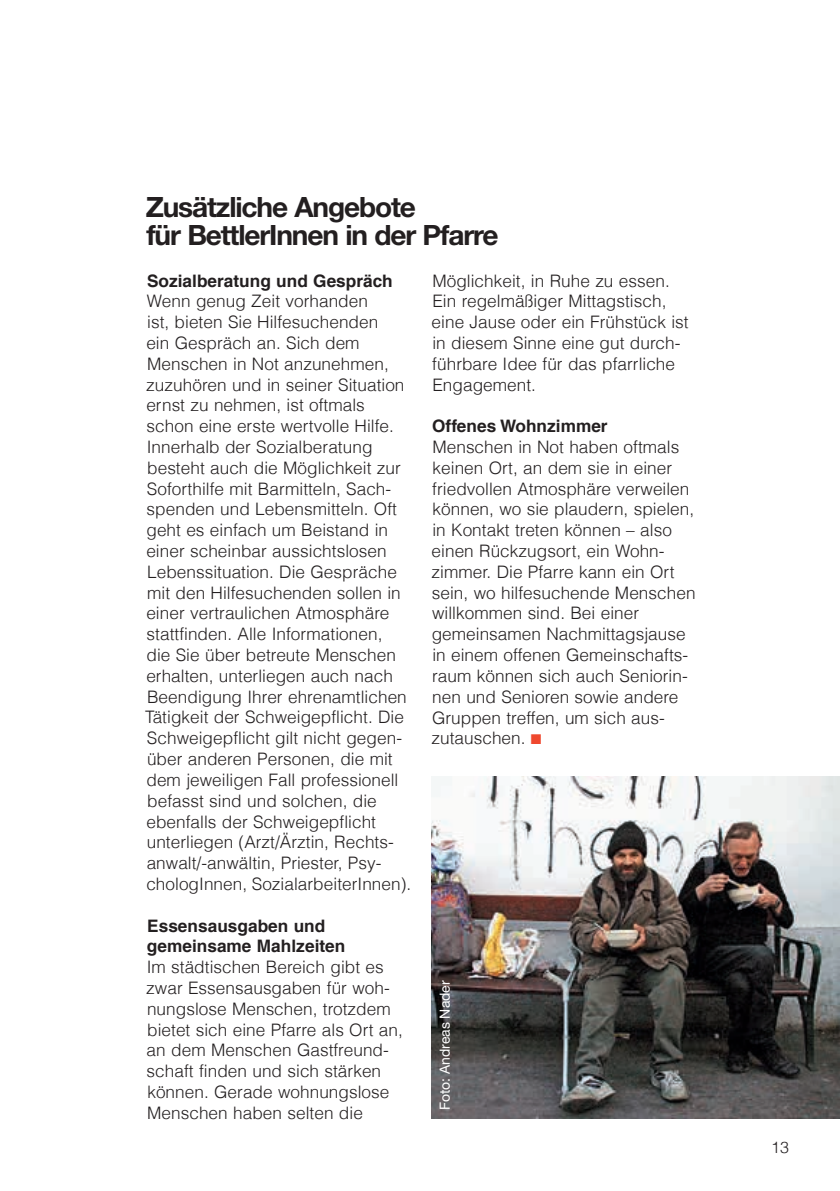
<style>
.page{position:relative;width:840px;height:1191px;background:#fff}
.page>*{position:absolute;margin:0;border:0;box-sizing:border-box;transform-origin:0 0}
.t1{font:700 28px/28px "Helvetica Neue LT Std";letter-spacing:-.04em;color:#231f20}
.t2{font:300 17.2px/20.8px "Helvetica LT Com";color:#231f20}
.t3{font:700 17.2px/20.8px "Helvetica LT Com";color:#231f20}
.t4{font:300 16px "Helvetica LT Com";color:#231f20}
.t5{font:14px "Helvetica Neue LT Std";color:#fff}
.s1{color:#ef482e}
</style>
<div class="page">
<img style="left:431px;top:777px;width:408px;height:341px">
<h1 class="t1" style="left:146px;top:192px;width:354px">Zusätzliche Angebote<br>für BettlerInnen in der Pfarre</h1>
<p class="t2" style="left:431px;top:270px;width:258px">Möglichkeit, in Ruhe zu essen.<br>Ein regelmäßiger Mittagstisch, eine Jause oder ein Frühstück ist in diesem Sinne eine gut durch&shy;führbare Idee für das pfarrliche<br>Engagement.</p>
<p class="t3" style="left:432px;top:416px;width:177px">Offenes Wohnzimmer</p>
<p class="t2" style="left:431px;top:436px;width:265px">Menschen in Not haben oftmals keinen Ort, an dem sie in einer friedvollen Atmosphäre verweilen können, wo sie plaudern, spielen, in Kontakt treten können – also einen Rückzugsort, ein Wohn&shy;zimmer. Die Pfarre kann ein Ort sein, wo hilfesuchende Menschen willkommen sind. Bei einer gemeinsamen Nachmittagsjause in einem offenen Gemeinschafts&shy;raum können sich auch Seniorin&shy;nen und Senioren sowie andere<br>Gruppen treffen, um sich aus&shy;zutauschen. <span class="s1">■</span></p>
<p class="t3" style="left:147px;top:270px;width:247px">Sozialberatung und Gespräch</p>
<p class="t2" style="left:145px;top:291px;width:268px">Wenn genug Zeit vorhanden<br>ist, bieten Sie Hilfesuchenden<br>ein Gespräch an. Sich dem<br>Menschen in Not anzunehmen, zuzuhören und in seiner Situation ernst zu nehmen, ist oftmals schon eine erste wertvolle Hilfe.<br>Innerhalb der Sozialberatung besteht auch die Möglichkeit zur<br>Soforthilfe mit Barmitteln, Sach&shy;spenden und Lebensmitteln. Oft geht es einfach um Beistand in einer scheinbar aussichtslosen<br>Lebenssituation. Die Gespräche mit den Hilfesuchenden sollen in einer vertraulichen Atmosphäre stattfinden. Alle Informationen,<br>die Sie über betreute Menschen erhalten, unterliegen auch nach<br>Beendigung Ihrer ehrenamtlichen<br>Tätigkeit der Schweigepflicht. Die<br>Schweigepflicht gilt nicht gegen&shy;über anderen Personen, die mit dem jeweiligen Fall professionell befasst sind und solchen, die ebenfalls der Schweigepflicht unterliegen (Arzt/Ärztin, Rechts&shy;anwalt/-anwältin, Priester, Psy&shy;chologInnen, SozialarbeiterInnen).</p>
<p class="t3" style="left:147px;top:915px;width:200px">Essensausgaben und gemeinsame Mahlzeiten</p>
<p class="t2" style="left:146px;top:956px;width:258px">Im städtischen Bereich gibt es zwar Essensausgaben für woh&shy;nungslose Menschen, trotzdem bietet sich eine Pfarre als Ort an, an dem Menschen Gastfreund&shy;schaft finden und sich stärken können. Gerade wohnungslose<br>Menschen haben selten die</p>
<p class="t5" style="left:436px;top:1110px;width:131px;rotate:-90deg">Foto: Andreas Nader</p>
<p class="t4" style="left:770px;top:1137px;width:19px">13</p>
</div>
